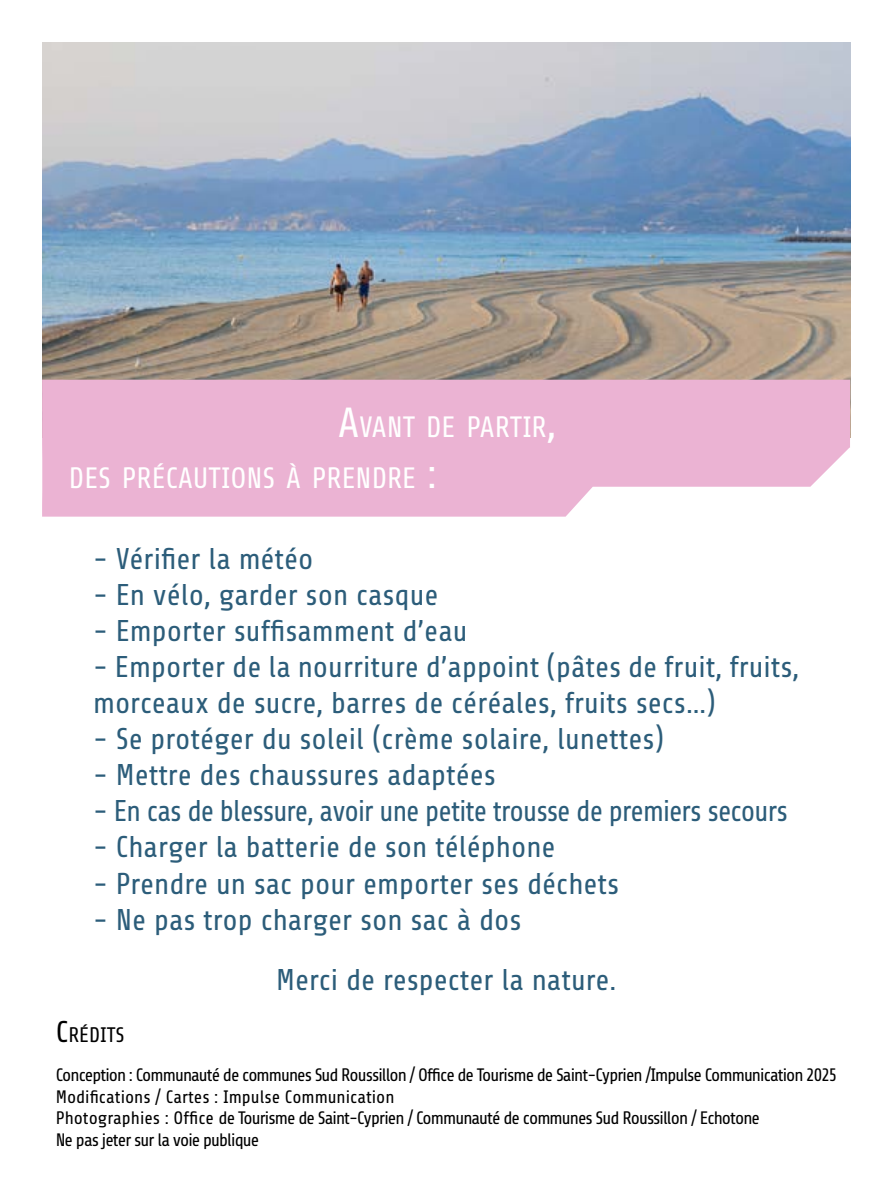
<style>
.page{position:relative;width:893px;height:1191px;background:#fff}
.page>*{position:absolute;margin:0;border:0;box-sizing:border-box;transform-origin:0 0}
.t1{font:30px/36px "Share";color:#2c5d7a}
.t2{font:30px "Share";letter-spacing:-.03em;color:#2c5d7a}
.t3{font:29.4px/50.4px "Share";color:#fff}
.t4{font:21px "Share";color:#000}
.t5{font:18px/21.6px "Share";letter-spacing:-.05em;color:#000}
.s1{font-size:42px}
.s2{font-size:30px}
</style>
<div class="page">
<img style="left:43px;top:43px;width:807px;height:337px">
<svg style="left:42px;top:380px;width:808px;height:136px;background:#ecb9d6"></svg>
<p class="t3" style="left:69px;top:402px;width:489px;text-indent:269px"><span class="s1">A</span>VANT DE PARTIR<span class="s1">,<br></span>DES PRÉCAUTIONS À PRENDRE <span class="s1">:</span></p>
<p class="t1" style="left:93px;top:542px;width:222px">- Vérifier la météo</p>
<p class="t1" style="left:93px;top:578px;width:347px">- En vélo, garder son casque</p>
<p class="t1" style="left:93px;top:614px;width:376px">- Emporter suffisamment d’eau</p>
<p class="t1" style="left:93px;top:650px;width:708px">- Emporter de la nourriture d’appoint (pâtes de fruit, fruits, morceaux de sucre, barres de céréales, fruits secs…)</p>
<p class="t1" style="left:93px;top:722px;width:572px">- Se protéger du soleil (crème solaire, lunettes)</p>
<p class="t1" style="left:93px;top:758px;width:404px">- Mettre des chaussures adaptées</p>
<p class="t2" style="left:93px;top:795px;width:696px">- En cas de blessure, avoir une petite trousse de premiers secours</p>
<p class="t1" style="left:93px;top:830px;width:464px">- Charger la batterie de son téléphone</p>
<p class="t1" style="left:93px;top:866px;width:528px">- Prendre un sac pour emporter ses déchets</p>
<p class="t1" style="left:276px;top:890px;width:342px;line-height:60px;text-indent:-183px">- Ne pas trop charger son sac à dos<br>Merci de respecter la nature.</p>
<p class="t4" style="left:56px;top:1023px;width:70px"><span class="s2">C</span>RÉDITS</p>
<p class="t5" style="left:56px;top:1064px;width:783px">Conception : Communauté de communes Sud Roussillon / Office de Tourisme de Saint-Cyprien /Impulse Communication 2025<br>Modifications / Cartes : Impulse Communication<br>Photographies : Office de Tourisme de Saint-Cyprien / Communauté de communes Sud Roussillon / Echotone<br>Ne pas jeter sur la voie publique</p>
</div>
